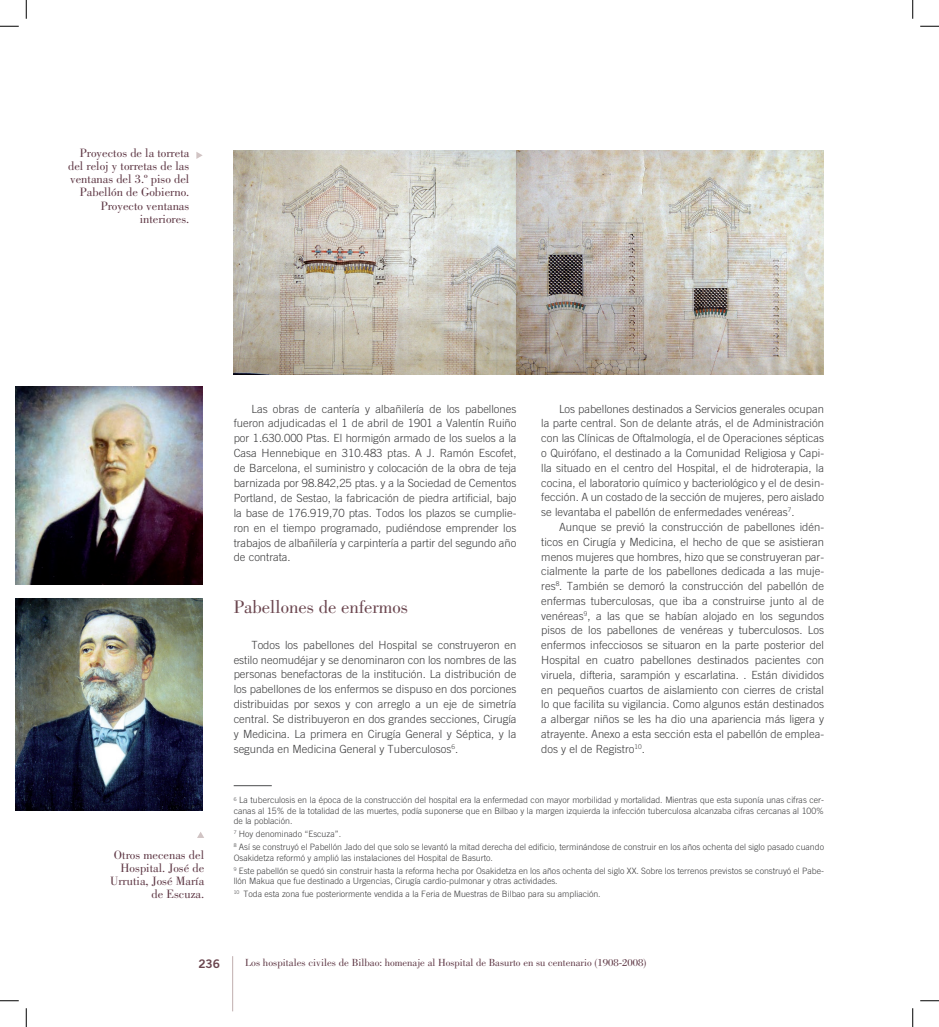
<style>
.page{position:relative;width:939px;height:1027px;background:#fff}
.page>*{position:absolute;margin:0;border:0;box-sizing:border-box;transform-origin:0 0}
._01_NIVEL_II{font:18.75px "Bodoni";color:#6a454e}
._04_Pie_de_Foto_ok{font:12.5px/13.1px "Bodoni";color:#5e3744;text-align:right}
.t1{font:11.88px "Trade Gothic Bold Two";color:#6a454e}
._00_texto_corrido{font:300 11.25px/14.8px "Trade Gothic";color:#3e3e3f;text-align:justify}
.t2{font:10.62px "Bodoni";color:#5e3744}
.pie_superindice{font:300 8.75px/10.2px "Trade Gothic";color:#3e3e3f}
</style>
<div class="page">
<hr style="left:232px;top:956px;width:1px;height:55px;background:#c0aeaf">
<img style="left:16px;top:387px;width:186px;height:198px">
<img style="left:16px;top:598px;width:186px;height:212px">
<svg style="left:197px;top:832px;width:7px;height:6px"></svg>
<img style="left:234px;top:150px;width:589px;height:224px">
<svg style="left:196px;top:152px;width:7px;height:7px"></svg>
<hr style="left:234px;top:785px;width:38px;height:1px;background:#4b4c4d">
<svg style="left:0;top:25px;width:19px;height:2px"></svg>
<svg style="left:920px;top:25px;width:18px;height:2px"></svg>
<svg style="left:0;top:1000px;width:19px;height:1px"></svg>
<svg style="left:920px;top:1000px;width:18px;height:1px"></svg>
<svg style="left:25px;top:0;width:2px;height:19px"></svg>
<svg style="left:25px;top:1008px;width:2px;height:19px"></svg>
<svg style="left:912px;top:0;width:1px;height:19px"></svg>
<svg style="left:912px;top:1008px;width:1px;height:19px"></svg>
<p class="_04_Pie_de_Foto_ok" style="left:68px;top:146px;width:123px">Proyectos de la torreta del reloj y torretas de las ventanas del 3.º piso del<br>Pabellón de Gobierno.<br>Proyecto ventanas interiores.</p>
<p class="_04_Pie_de_Foto_ok" style="left:110px;top:848px;width:96px">Otros mecenas del<br>Hospital. José de<br>Urrutia, José María de Escuza.</p>
<p class="_00_texto_corrido" style="left:234px;top:401px;width:284px;text-indent:18px">Las obras de cantería y albañilería de los pabellones fueron adjudicadas el 1 de abril de 1901 a Valentín Ruiño por 1.630.000 Ptas. El hormigón armado de los suelos a la Casa Hennebique en 310.483 ptas. A J. Ramón Escofet, de Barcelona, el suministro y colocación de la obra de teja barnizada por 98.842,25 ptas. y a la Sociedad de Cementos Portland, de Sestao, la fabricación de piedra artificial, bajo la base de 176.919,70 ptas. Todos los plazos se cumplie&shy;ron en el tiempo programado, pudiéndose emprender los trabajos de albañilería y carpintería a partir del segundo año de contrata.</p>
<p class="_01_NIVEL_II" style="left:234px;top:596px;width:176px">Pabellones de enfermos</p>
<p class="_00_texto_corrido" style="left:234px;top:637px;width:284px;text-indent:18px">Todos los pabellones del Hospital se construyeron en estilo neomudéjar y se denominaron con los nombres de las personas benefactoras de la institución. La distribución de los pabellones de los enfermos se dispuso en dos porciones distribuidas por sexos y con arreglo a un eje de simetría central. Se distribuyeron en dos grandes secciones, Cirugía y Medicina. La primera en Cirugía General y Séptica, y la segunda en Medicina General y Tuberculosos<sup>6</sup>.</p>
<p class="_00_texto_corrido" style="left:541px;top:401px;width:284px;text-indent:18px">Los pabellones destinados a Servicios generales ocupan la parte central. Son de delante atrás, el de Administración con las Clínicas de Oftalmología, el de Operaciones sépticas o Quirófano, el destinado a la Comunidad Religiosa y Capi&shy;lla situado en el centro del Hospital, el de hidroterapia, la cocina, el laboratorio químico y bacteriológico y el de desin&shy;fección. A un costado de la sección de mujeres, pero aislado se levantaba el pabellón de enfermedades venéreas<sup>7</sup>.</p>
<p class="_00_texto_corrido" style="left:541px;top:519px;width:284px;text-indent:18px">Aunque se previó la construcción de pabellones idén&shy;ticos en Cirugía y Medicina, el hecho de que se asistieran menos mujeres que hombres, hizo que se construyeran par&shy;cialmente la parte de los pabellones dedicada a las muje&shy;res<sup>8</sup>. También se demoró la construcción del pabellón de enfermas tuberculosas, que iba a construirse junto al de venéreas<sup>9</sup>, a las que se habían alojado en los segundos pisos de los pabellones de venéreas y tuberculosos. Los enfermos infecciosos se situaron en la parte posterior del Hospital en cuatro pabellones destinados pacientes con viruela, difteria, sarampión y escarlatina. . Están divididos en pequeños cuartos de aislamiento con cierres de cristal lo que facilita su vigilancia. Como algunos están destinados a albergar niños se les ha dio una apariencia más ligera y atrayente. Anexo a esta sección esta el pabellón de emplea&shy;dos y el de Registro<sup>10</sup>.</p>
<p class="pie_superindice" style="left:234px;top:795px;width:591px;text-align:justify"><sup>6</sup> La tuberculosis en la época de la construcción del hospital era la enfermedad con mayor morbilidad y mortalidad. Mientras que esta suponía unas cifras cer&shy;canas al 15% de la totalidad de las muertes, podía suponerse que en Bilbao y la margen izquierda la infección tuberculosa alcanzaba cifras cercanas al 100% de la población.</p>
<p class="pie_superindice" style="left:234px;top:829px;width:109px"><sup>7</sup> Hoy denominado “Escuza”.</p>
<p class="pie_superindice" style="left:234px;top:842px;width:591px"><sup>8</sup> Así se construyó el Pabellón Jado del que solo se levantó la mitad derecha del edificio, terminándose de construir en los años ochenta del siglo pasado cuando<br>Osakidetza reformó y amplió las instalaciones del Hospital de Basurto.</p>
<p class="pie_superindice" style="left:234px;top:865px;width:591px"><sup>9</sup> Este pabellón se quedó sin construir hasta la reforma hecha por Osakidetza en los años ochenta del siglo XX. Sobre los terrenos previstos se construyó el Pabe&shy;llón Makua que fue destinado a Urgencias, Cirugía cardio-pulmonar y otras actividades.</p>
<p class="pie_superindice" style="left:234px;top:889px;width:368px"><sup>10</sup> Toda esta zona fue posteriormente vendida a la Feria de Muestras de Bilbao para su ampliación.</p>
<p class="t1" style="left:198px;top:956px;width:23px">236</p>
<p class="t2" style="left:245px;top:957px;width:403px">Los hospitales civiles de Bilbao: homenaje al Hospital de Basurto en su centenario (1908-2008)</p>
</div>
